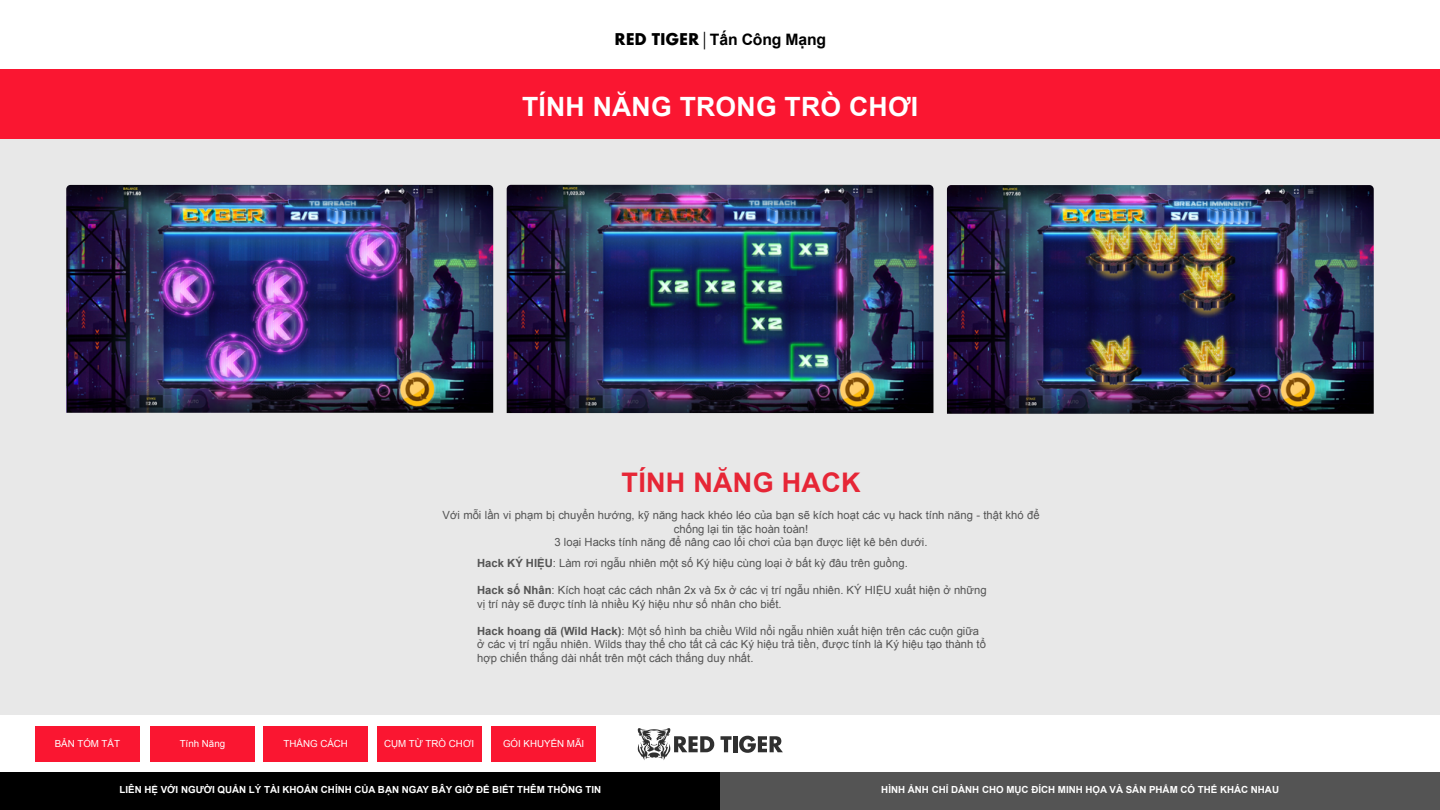
<style>
.page{position:relative;width:1440px;height:810px;background:#fff}
.page>*{position:absolute;margin:0;border:0;box-sizing:border-box;transform-origin:0 0}
.t1{font:700 27px "Arial";letter-spacing:.01em;color:#e62636}
.t2{font:700 26.55px "Arial";letter-spacing:.01em;color:#fff}
.t3{font:700 15.75px "Arial";letter-spacing:-.01em;color:#000}
.t4{font:11.25px/13.5px "Arial";color:#545454}
.t5{font:700 9.75px "Arial";color:#fff}
.t6{font:9.75px "Arial";color:#fff}
.s1{font-family:"Futura"}
.s2{font-family:"Noto Sans CJ Ktc";font-weight:400}
.s3{font-weight:700}
</style>
<div class="page">
<div style="left:0;top:70px;width:1440px;height:644px;background:#e8e8e8"></div>
<div style="left:0;top:69px;width:1440px;height:69px;background:#fa1631"></div>
<div style="left:35px;top:726px;width:105px;height:35px;background:#fa1631"></div>
<div style="left:150px;top:726px;width:105px;height:35px;background:#fa1631"></div>
<div style="left:263px;top:726px;width:105px;height:35px;background:#fa1631"></div>
<div style="left:377px;top:726px;width:105px;height:35px;background:#fa1631"></div>
<div style="left:491px;top:726px;width:105px;height:35px;background:#fa1631"></div>
<svg style="left:638px;top:728px;width:76px;height:32px"></svg>
<svg style="left:721px;top:736px;width:11px;height:16px"></svg>
<hr style="left:733px;top:736px;width:4px;height:16px;background:#303030">
<svg style="left:739px;top:736px;width:44px;height:17px"></svg>
<div style="left:0;top:772px;width:720px;height:38px;background:#000"></div>
<div style="left:720px;top:772px;width:720px;height:38px;background:#545454"></div>
<img style="left:66px;top:185px;width:427px;height:228px">
<img style="left:507px;top:185px;width:426px;height:228px">
<img style="left:947px;top:185px;width:427px;height:229px">
<h3 class="t3" style="left:615px;top:29px;width:213px"><span class="s1">RED TIGER</span> <span class="s2">|</span> Tấn Công Mạng</h3>
<h2 class="t2" style="left:522px;top:89px;width:398px">TÍNH NĂNG TRONG TRÒ CHƠI</h2>
<h1 class="t1" style="left:622px;top:465px;width:240px">TÍNH NĂNG HACK</h1>
<p class="t4" style="left:443px;top:509px;width:598px;text-align:center">Với mỗi lần vi phạm bị chuyển hướng, kỹ năng hack khéo léo của bạn sẽ kích hoạt các vụ hack tính năng - thật khó để chống lại tin tặc hoàn toàn!<br>3 loại Hacks tính năng để nâng cao lối chơi của bạn được liệt kê bên dưới.</p>
<p class="t4" style="left:477px;top:557px;width:432px"><span class="s3">Hack KÝ HIỆU</span>: Làm rơi ngẫu nhiên một số Ký hiệu cùng loại ở bất kỳ đâu trên guồng.</p>
<p class="t4" style="left:477px;top:584px;width:511px"><span class="s3">Hack số Nhân</span>: Kích hoạt các cách nhân 2x và 5x ở các vị trí ngẫu nhiên. KÝ HIỆU xuất hiện ở những vị trí này sẽ được tính là nhiều Ký hiệu như số nhân cho biết.</p>
<p class="t4" style="left:477px;top:624px;width:510px"><span class="s3">Hack hoang dã (Wild Hack)</span>: Một số hình ba chiều Wild nổi ngẫu nhiên xuất hiện trên các cuộn giữa ở các vị trí ngẫu nhiên. Wilds thay thế cho tất cả các Ký hiệu trả tiền, được tính là Ký hiệu tạo thành tổ hợp chiến thắng dài nhất trên một cách thắng duy nhất.</p>
<p class="t6" style="left:55px;top:737px;width:67px">BẢN TÓM TẮT</p>
<p class="t6" style="left:180px;top:737px;width:47px">Tính Năng</p>
<p class="t6" style="left:284px;top:737px;width:66px">THẮNG CÁCH</p>
<p class="t6" style="left:384px;top:737px;width:91px">CỤM TỪ TRÒ CHƠI</p>
<p class="t6" style="left:503px;top:737px;width:83px">GÓI KHUYẾN MÃI</p>
<p class="t5" style="left:120px;top:783px;width:483px">LIÊN HỆ VỚI NGƯỜI QUẢN LÝ TÀI KHOẢN CHÍNH CỦA BẠN NGAY BÂY GIỜ ĐỂ BIẾT THÊM THÔNG TIN</p>
<p class="t5" style="left:881px;top:783px;width:399px">HÌNH ẢNH CHỈ DÀNH CHO MỤC ĐÍCH MINH HỌA VÀ SẢN PHẨM CÓ THỂ KHÁC NHAU</p>
</div>
